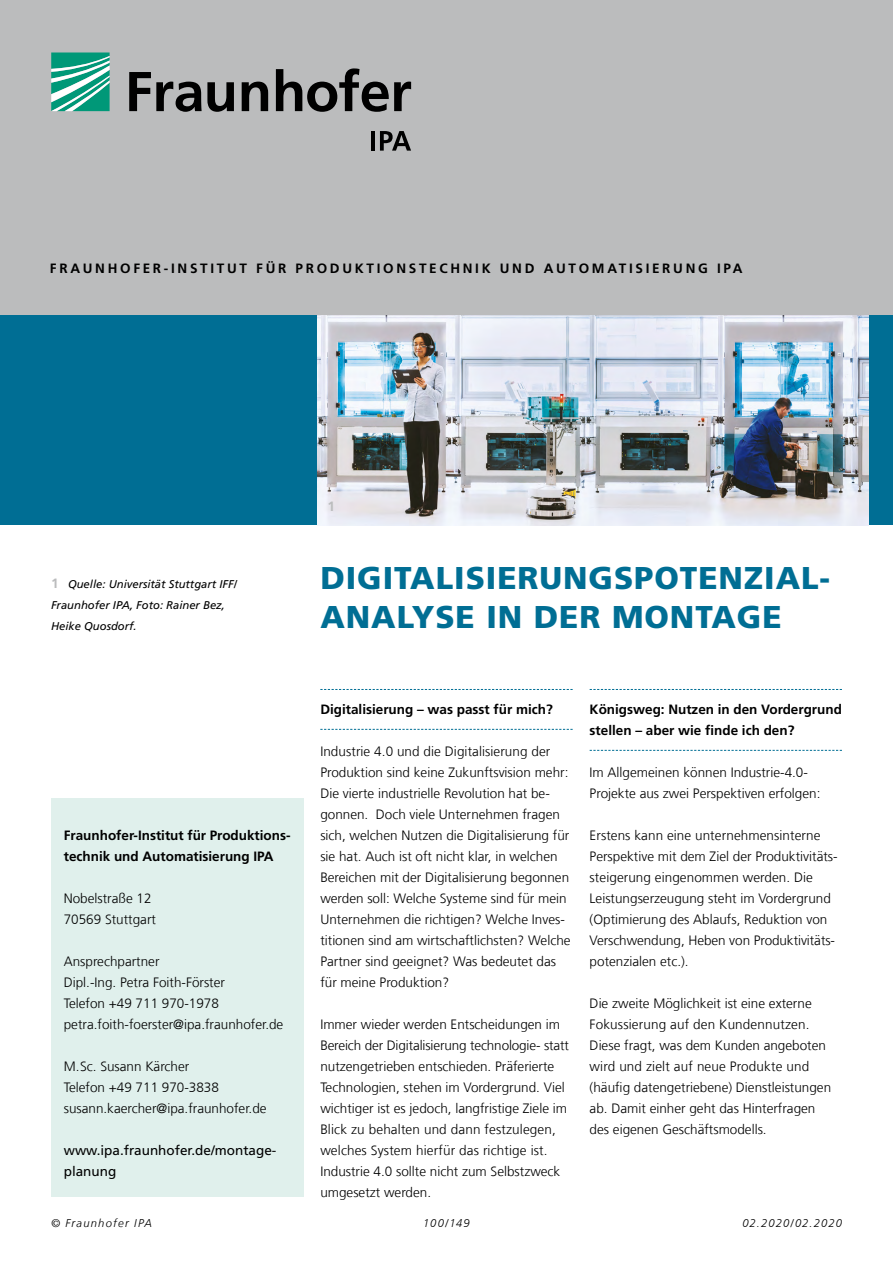
<style>
.page{position:relative;width:893px;height:1263px;background:#fff}
.page>*{position:absolute;margin:0;border:0;box-sizing:border-box;transform-origin:0 0}
.t1{font:900 31.5px/39px "Frutiger LT Com";letter-spacing:.03em;color:#006e94}
.t2{font:300 13.5px/21px "Frutiger LT Com";color:#000}
.t3{font:700 13.5px/21px "Frutiger LT Com";color:#000}
.t4{font:700 13.5px "Frutiger LT Com";letter-spacing:.2em;color:#000}
.t5{font:13.5px/21px "Frutiger LT Com";color:#000}
.t6{font:700 13.5px "Frutiger LT Com";color:#bbbcbd}
.t7{font:italic 11.25px/21px "Frutiger LT Com";color:#000}
.t8{font:italic 300 11.25px "Frutiger LT Com";letter-spacing:.095em;color:#000}
.s1{font-weight:700;font-style:normal;font-size:13.5px;color:#bbbcbd}
</style>
<div class="page">
<div style="left:0;top:315px;width:893px;height:210px;background:#006e94"></div>
<img style="left:317px;top:315px;width:552px;height:210px">
<div style="left:0;top:0;width:893px;height:315px;background:#bbbcbd"></div>
<svg style="left:51px;top:53px;width:59px;height:58px;background:#4cb59f"></svg>
<svg style="left:129px;top:68px;width:282px;height:44px"></svg>
<hr style="left:371px;top:131px;width:4px;height:20px;background:#000">
<svg style="left:380px;top:131px;width:31px;height:20px"></svg>
<svg style="left:320px;top:689px;width:253px;height:1px"></svg>
<svg style="left:320px;top:729px;width:253px;height:1px"></svg>
<svg style="left:590px;top:689px;width:252px;height:1px"></svg>
<svg style="left:590px;top:750px;width:252px;height:1px"></svg>
<div style="left:51px;top:798px;width:252px;height:399px;background:#e0f0ec"></div>
<p class="t4" style="left:50px;top:260px;width:694px">FRAUNHOFER-INSTITUT FÜR PRODUKTIONSTECHNIK UND AUTOMATISIERUNG IPA</p>
<p class="t7" style="left:51px;top:574px;width:187px"><span class="s1">1</span> Quelle: Universität Stuttgart IFF/<br>Fraunhofer IPA, Foto: Rainer Bez,<br>Heike Quosdorf.</p>
<p class="t6" style="left:327px;top:498px;width:9px">1</p>
<h1 class="t1" style="left:320px;top:558px;width:511px">DIGITALISIERUNGSPOTENZIAL-<br>ANALYSE IN DER MONTAGE</h1>
<p class="t3" style="left:320px;top:699px;width:234px">Digitalisierung – was passt für mich?</p>
<p class="t2" style="left:320px;top:741px;width:252px">Industrie 4.0 und die Digitalisierung der Produktion sind keine Zukunftsvision mehr:<br>Die vierte industrielle Revolution hat be&shy;gonnen. Doch viele Unternehmen fragen sich, welchen Nutzen die Digitalisierung für sie hat. Auch ist oft nicht klar, in welchen Bereichen mit der Digitalisierung begonnen werden soll: Welche Systeme sind für mein Unternehmen die richtigen? Welche Inves&shy;titionen sind am wirtschaftlichsten? Welche Partner sind geeignet? Was bedeutet das für meine Produktion?</p>
<p class="t2" style="left:320px;top:1014px;width:250px">Immer wieder werden Entscheidungen im Bereich der Digitalisierung technologie- statt nutzengetrieben entschieden. Präferierte Technologien, stehen im Vordergrund. Viel wichtiger ist es jedoch, langfristige Ziele im Blick zu behalten und dann festzulegen, welches System hierfür das richtige ist.<br>Industrie 4.0 sollte nicht zum Selbstzweck umgesetzt werden.</p>
<p class="t3" style="left:590px;top:699px;width:254px">Königsweg: Nutzen in den Vordergrund stellen – aber wie finde ich den?</p>
<p class="t2" style="left:590px;top:762px;width:232px">Im Allgemeinen können Industrie-4.0-<br>Projekte aus zwei Perspektiven erfolgen:</p>
<p class="t2" style="left:590px;top:825px;width:249px">Erstens kann eine unternehmensinterne Perspektive mit dem Ziel der Produktivitäts&shy;steigerung eingenommen werden. Die Leistungserzeugung steht im Vordergrund (Optimierung des Ablaufs, Reduktion von Verschwendung, Heben von Produktivitäts&shy;potenzialen etc.).</p>
<p class="t2" style="left:590px;top:993px;width:243px">Die zweite Möglichkeit ist eine externe Fokussierung auf den Kundennutzen.<br>Diese fragt, was dem Kunden angeboten wird und zielt auf neue Produkte und (häufig datengetriebene) Dienstleistungen ab. Damit einher geht das Hinterfragen des eigenen Geschäftsmodells.</p>
<p class="t3" style="left:64px;top:825px;width:228px">Fraunhofer-Institut für Produktions&shy;technik und Automatisierung IPA</p>
<p class="t2" style="left:64px;top:888px;width:94px">Nobelstraße 12<br>70569 Stuttgart</p>
<p class="t2" style="left:64px;top:951px;width:221px">Ansprechpartner<br>Dipl.-Ing. Petra Foith-Förster<br>Telefon +49 711 970-1978 petra.foith-foerster@ipa.fraunhofer.de</p>
<p class="t2" style="left:64px;top:1056px;width:204px">M.Sc. Susann Kärcher<br>Telefon +49 711 970-3838 susann.kaercher@ipa.fraunhofer.de</p>
<p class="t5" style="left:64px;top:1140px;width:214px">www.ipa.fraunhofer.de/montage&shy;planung</p>
<p class="t8" style="left:51px;top:1216px;width:103px">© Fraunhofer IPA</p>
<p class="t8" style="left:423px;top:1216px;width:48px">100/149</p>
<p class="t8" style="left:742px;top:1216px;width:101px">02.2020/02.2020</p>
</div>
